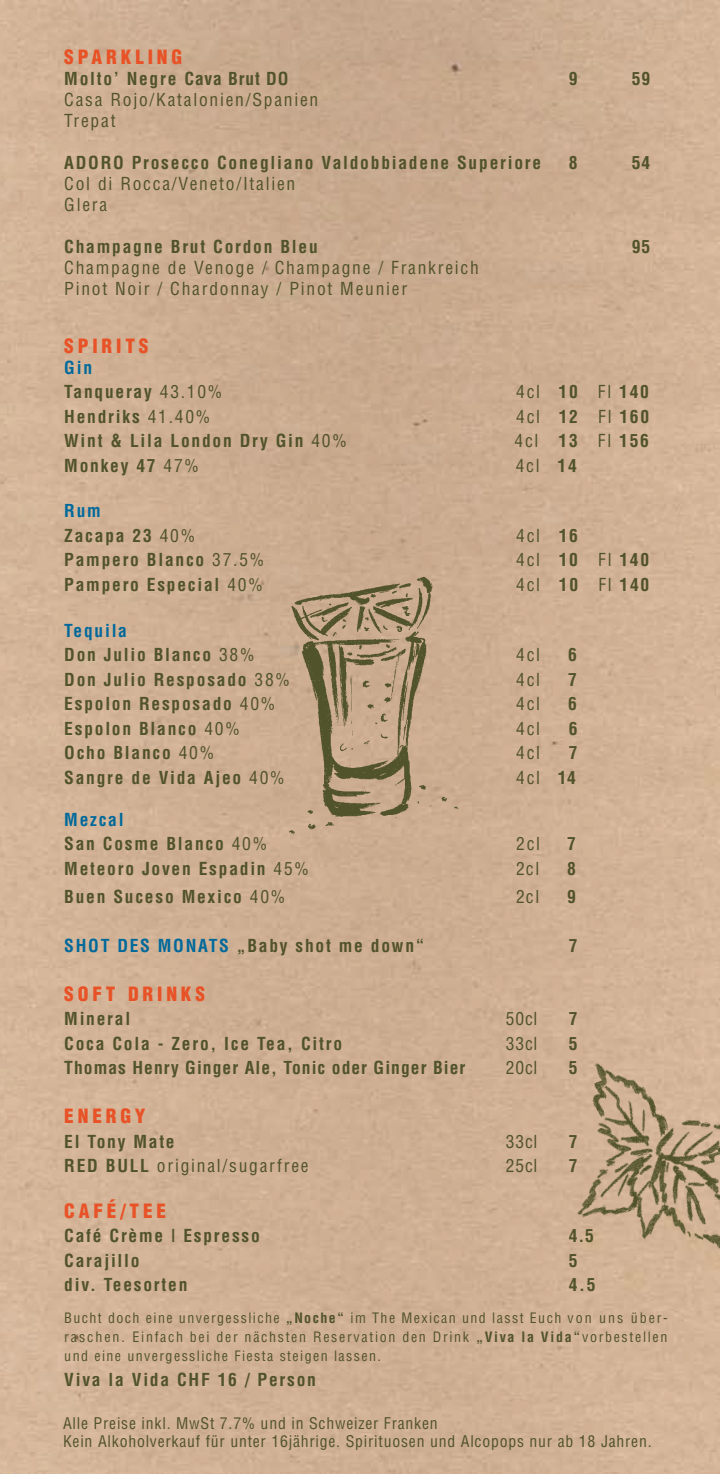
<style>
.page{position:relative;width:720px;height:1474px;background:#fff}
.page>*{position:absolute;margin:0;border:0;box-sizing:border-box;transform-origin:0 0}
.t1{font:900 condensed 19.25px "Helvetica";letter-spacing:.2em;color:#e85227}
.t2{font:700 condensed 17.5px/24.5px "Helvetica";letter-spacing:.1em;color:#51532a}
.t3{font:condensed 17.5px/21px "Helvetica";letter-spacing:.1em;color:#51532a}
.t4{font:700 condensed 17.5px "Helvetica";letter-spacing:.06em;color:#51532a}
.t5{font:condensed 15.75px/18.9px "Helvetica";letter-spacing:.05em;color:#51532a}
.t6{font:condensed 14px/19.2px "Helvetica";letter-spacing:.1em;color:#51532a;text-align:justify}
.s1{color:#00699b}
.s2{font-weight:400}
.s3{font-weight:700}
</style>
<div class="page">
<img style="left:0;top:0;width:719px;height:1473px">
<img style="left:521px;top:1008px;width:198px;height:314px">
<img style="left:246px;top:563px;width:229px;height:296px">
<p class="t1" style="left:64px;top:45px;width:119px">SPARKLING</p>
<p class="t2" style="left:64px;top:66px;width:225px">Molto’ Negre Cava Brut DO</p>
<p class="t2" style="left:568px;top:66px;width:10px">9</p>
<p class="t2" style="left:631px;top:66px;width:20px">59</p>
<p class="t3" style="left:64px;top:89px;width:255px">Casa Rojo/Katalonien/Spanien<br>Trepat</p>
<p class="t2" style="left:64px;top:150px;width:478px">ADORO Prosecco Conegliano Valdobbiadene Superiore</p>
<p class="t2" style="left:568px;top:150px;width:10px">8</p>
<p class="t2" style="left:631px;top:150px;width:20px">54</p>
<p class="t3" style="left:64px;top:173px;width:232px">Col di Rocca/Veneto/Italien<br>Glera</p>
<p class="t2" style="left:64px;top:234px;width:255px">Champagne Brut Cordon Bleu</p>
<p class="t2" style="left:631px;top:234px;width:20px">95</p>
<p class="t3" style="left:64px;top:257px;width:416px">Champagne de Venoge / Champagne / Frankreich<br>Pinot Noir / Chardonnay / Pinot Meunier</p>
<p class="t1" style="left:64px;top:334px;width:86px">SPIRITS</p>
<p class="t2" style="left:64px;top:355px;width:160px"><span class="s1">Gin<br></span>Tanqueray <span class="s2">43.10%</span></p>
<p class="t3" style="left:516px;top:381px;width:134px">4cl <span class="s3">10</span> Fl <span class="s3">140</span></p>
<p class="t2" style="left:64px;top:404px;width:148px">Hendriks <span class="s2">41.40%</span></p>
<p class="t3" style="left:516px;top:406px;width:134px">4cl <span class="s3">12</span> Fl <span class="s3">160</span></p>
<p class="t2" style="left:64px;top:428px;width:284px">Wint &amp; Lila London Dry Gin <span class="s2">40%</span></p>
<p class="t3" style="left:514px;top:430px;width:136px">4cl <span class="s3">13</span> Fl <span class="s3">156</span></p>
<p class="t2" style="left:64px;top:453px;width:136px">Monkey 47 <span class="s2">47%</span></p>
<p class="t3" style="left:515px;top:455px;width:63px">4cl <span class="s3">14</span></p>
<p class="t2" style="left:64px;top:498px;width:132px"><span class="s1">Rum<br></span>Zacapa 23 <span class="s2">40%</span></p>
<p class="t3" style="left:516px;top:525px;width:63px">4cl <span class="s3">16</span></p>
<p class="t2" style="left:64px;top:547px;width:201px">Pampero Blanco <span class="s2">37.5%</span></p>
<p class="t3" style="left:516px;top:549px;width:134px">4cl <span class="s3">10</span> Fl <span class="s3">140</span></p>
<p class="t2" style="left:64px;top:572px;width:200px">Pampero Especial <span class="s2">40%</span></p>
<p class="t3" style="left:516px;top:574px;width:135px">4cl <span class="s3">10</span> Fl <span class="s3">140</span></p>
<p class="t2" style="left:64px;top:617px;width:192px"><span class="s1">Tequila<br></span>Don Julio Blanco <span class="s2">38%</span></p>
<p class="t3" style="left:516px;top:644px;width:25px">4cl</p>
<p class="t2" style="left:568px;top:642px;width:10px">6</p>
<p class="t2" style="left:64px;top:666px;width:227px">Don Julio Resposado <span class="s2">38%</span></p>
<p class="t3" style="left:516px;top:668px;width:25px">4cl</p>
<p class="t2" style="left:568px;top:666px;width:10px">7</p>
<p class="t2" style="left:64px;top:691px;width:212px">Espolon Resposado <span class="s2">40%</span></p>
<p class="t3" style="left:516px;top:693px;width:25px">4cl</p>
<p class="t2" style="left:568px;top:691px;width:10px">6</p>
<p class="t2" style="left:64px;top:715px;width:177px">Espolon Blanco <span class="s2">40%</span></p>
<p class="t3" style="left:516px;top:717px;width:25px">4cl</p>
<p class="t2" style="left:568px;top:715px;width:10px">6</p>
<p class="t2" style="left:64px;top:740px;width:151px">Ocho Blanco <span class="s2">40%</span></p>
<p class="t3" style="left:516px;top:742px;width:25px">4cl</p>
<p class="t2" style="left:568px;top:740px;width:10px">7</p>
<p class="t2" style="left:64px;top:764px;width:222px">Sangre de Vida Ajeo <span class="s2">40%</span></p>
<p class="t3" style="left:516px;top:766px;width:61px">4cl <span class="s3">14</span></p>
<p class="t2" style="left:64px;top:806px;width:204px"><span class="s1">Mezcal<br></span>San Cosme Blanco <span class="s2">40%</span></p>
<p class="t3" style="left:516px;top:833px;width:25px">2cl</p>
<p class="t2" style="left:567px;top:831px;width:10px">7</p>
<p class="t2" style="left:64px;top:855px;width:246px">Meteoro Joven Espadin <span class="s2">45%</span></p>
<p class="t3" style="left:516px;top:857px;width:25px">2cl</p>
<p class="t2" style="left:567px;top:855px;width:10px">8</p>
<p class="t2" style="left:64px;top:883px;width:222px">Buen Suceso Mexico <span class="s2">40%</span></p>
<p class="t3" style="left:516px;top:885px;width:25px">2cl</p>
<p class="t2" style="left:567px;top:883px;width:10px">9</p>
<p class="t2" style="left:64px;top:932px;width:361px"><span class="s1">SHOT DES MONATS</span> „Baby shot me down“</p>
<p class="t2" style="left:568px;top:932px;width:10px">7</p>
<p class="t1" style="left:64px;top:981px;width:142px">SOFT DRINKS</p>
<p class="t2" style="left:64px;top:1006px;width:67px">Mineral</p>
<p class="t3" style="left:505px;top:1008px;width:33px">50cl</p>
<p class="t2" style="left:568px;top:1006px;width:10px">7</p>
<p class="t2" style="left:64px;top:1030px;width:279px">Coca Cola - Zero, Ice Tea, Citro</p>
<p class="t3" style="left:505px;top:1032px;width:33px">33cl</p>
<p class="t2" style="left:568px;top:1030px;width:10px">5</p>
<p class="t4" style="left:64px;top:1057px;width:402px">Thomas Henry Ginger Ale, Tonic oder Ginger Bier</p>
<p class="t3" style="left:505px;top:1057px;width:33px">20cl</p>
<p class="t2" style="left:568px;top:1055px;width:10px">5</p>
<p class="t1" style="left:64px;top:1104px;width:83px">ENERGY</p>
<p class="t2" style="left:64px;top:1128px;width:112px">El Tony Mate</p>
<p class="t3" style="left:505px;top:1130px;width:33px">33cl</p>
<p class="t2" style="left:568px;top:1128px;width:10px">7</p>
<p class="t3" style="left:64px;top:1155px;width:246px"><span class="s3">RED BULL</span> original/sugarfree</p>
<p class="t3" style="left:505px;top:1155px;width:33px">25cl</p>
<p class="t2" style="left:568px;top:1153px;width:10px">7</p>
<p class="t1" style="left:64px;top:1198px;width:103px">CAFÉ/TEE</p>
<p class="t2" style="left:64px;top:1223px;width:197px">Café Crème | Espresso</p>
<p class="t2" style="left:568px;top:1223px;width:27px">4.5</p>
<p class="t2" style="left:64px;top:1247px;width:77px">Carajillo</p>
<p class="t2" style="left:568px;top:1247px;width:10px">5</p>
<p class="t2" style="left:64px;top:1272px;width:125px">div. Teesorten</p>
<p class="t2" style="left:568px;top:1272px;width:28px">4.5</p>
<p class="t6" style="left:64px;top:1307px;width:604px">Bucht doch eine unvergessliche <span class="s3">„Noche“</span> im The Mexican und lasst Euch von uns über&shy;raschen. Einfach bei der nächsten Reservation den Drink <span class="s3">„Viva la Vida“</span>vorbestellen und eine unvergessliche Fiesta steigen lassen.</p>
<p class="t2" style="left:64px;top:1366px;width:253px">Viva la Vida CHF 16 / Person</p>
<p class="t5" style="left:63px;top:1412px;width:590px">Alle Preise inkl. MwSt 7.7% und in Schweizer Franken<br>Kein Alkoholverkauf für unter 16jährige. Spirituosen und Alcopops nur ab 18 Jahren.</p>
</div>
